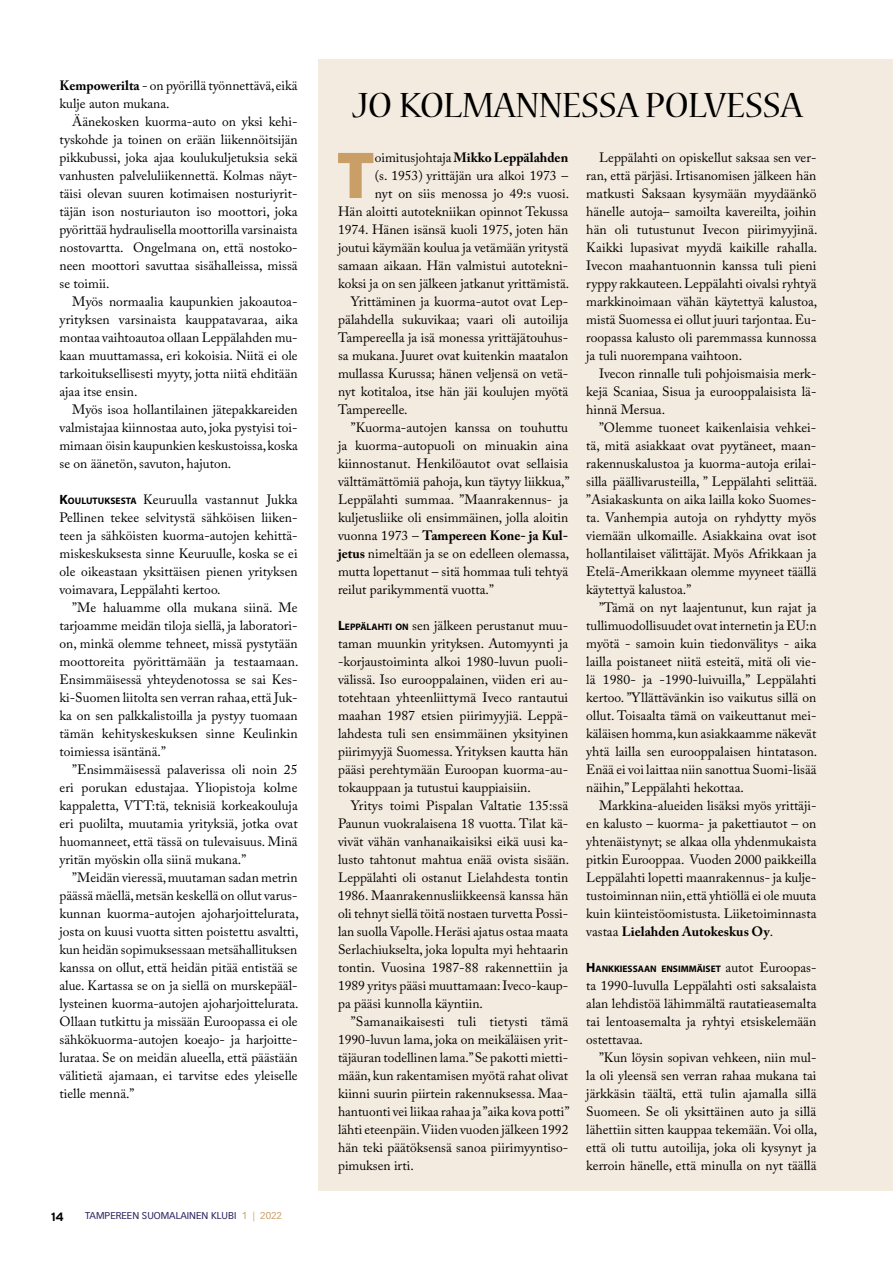
<style>
.page{position:relative;width:893px;height:1263px;background:#fff}
.page>*{position:absolute;margin:0;border:0;box-sizing:border-box;transform-origin:0 0}
.t1{font:900 66.9px "Myriad Pro";color:#ca9e67}
.t2{font:39px "Nueva Std";color:#000}
.t3{font:13.5px/18px "Adobe Caslon Pro";color:#000;text-align:justify}
.t4{font:700 13.5px "Adobe Caslon Pro";color:#000}
.t5{font:700 12px "Interstate";color:#000}
.t6{font:9.75px "Vectora LT Std";color:#29235c}
.t7{font:700 9.45px "Myriad Pro";color:#000}
.s1{font-weight:700}
.s2{font-family:"Myriad Pro";font-weight:700}
.s3{font-family:"Myriad Pro";font-weight:700;font-size:9.45px}
.s4{color:#ca9e67}
.s5{font-weight:400}
.s6{font-size:13.5px}
.s7{font-family:"Adobe Caslon Pro";font-weight:400;font-size:13.5px}
</style>
<div class="page">
<div style="left:319px;top:60px;width:574px;height:1131px;background:#f4ebe0"></div>
<p class="t3" style="left:60px;top:76px;width:240px"><span class="s1">Kempowerilta</span> - on pyörillä työnnettävä, eikä kulje auton mukana.</p>
<p class="t3" style="left:60px;top:112px;width:240px;text-indent:13px">Äänekosken kuorma-auto on yksi kehi&shy;tyskohde ja toinen on erään liikennöitsijän pikkubussi, joka ajaa koulukuljetuksia sekä vanhusten palveluliikennettä. Kolmas näyt&shy;täisi olevan suuren kotimaisen nosturiyrit&shy;täjän ison nosturiauton iso moottori, joka pyörittää hydraulisella moottorilla varsinaista nostovartta. Ongelmana on, että nostoko&shy;neen moottori savuttaa sisähalleissa, missä se toimii.</p>
<p class="t3" style="left:60px;top:292px;width:240px;text-indent:13px">Myös normaalia kaupunkien jakoautoa&shy;yrityksen varsinaista kauppatavaraa, aika montaa vaihtoautoa ollaan Leppälahden mu&shy;kaan muuttamassa, eri kokoisia. Niitä ei ole tarkoituksellisesti myyty, jotta niitä ehditään ajaa itse ensin.</p>
<p class="t3" style="left:60px;top:400px;width:240px;text-indent:13px">Myös isoa hollantilainen jätepakkareiden valmistajaa kiinnostaa auto, joka pystyisi toi&shy;mimaan öisin kaupunkien keskustoissa, koska se on äänetön, savuton, hajuton.</p>
<p class="t3" style="left:60px;top:490px;width:240px"><span class="s2">K</span><span class="s3">OULUTUKSESTA</span> Keuruulla vastannut Jukka Pellinen tekee selvitystä sähköisen liiken&shy;teen ja sähköisten kuorma-autojen kehittä&shy;miskeskuksesta sinne Keuruulle, koska se ei ole oikeastaan yksittäisen pienen yrityksen voimavara, Leppälahti kertoo.</p>
<p class="t3" style="left:60px;top:598px;width:241px;text-indent:13px">”Me haluamme olla mukana siinä. Me tarjoamme meidän tiloja siellä, ja laboratori&shy;on, minkä olemme tehneet, missä pystytään moottoreita pyörittämään ja testaamaan.<br>Ensimmäisessä yhteydenotossa se sai Kes&shy;ki-Suomen liitolta sen verran rahaa, että Juk&shy;ka on sen palkkalistoilla ja pystyy tuomaan tämän kehityskeskuksen sinne Keulinkin toimiessa isäntänä.”</p>
<p class="t3" style="left:60px;top:760px;width:240px;text-indent:13px">”Ensimmäisessä palaverissa oli noin 25 eri porukan edustajaa. Yliopistoja kolme kappaletta, VTT:tä, teknisiä korkeakouluja eri puolilta, muutamia yrityksiä, jotka ovat huomanneet, että tässä on tulevaisuus. Minä yritän myöskin olla siinä mukana.”</p>
<p class="t3" style="left:60px;top:868px;width:241px;text-indent:13px">”Meidän vieressä, muutaman sadan metrin päässä mäellä, metsän keskellä on ollut varus&shy;kunnan kuorma-autojen ajoharjoittelurata, josta on kuusi vuotta sitten poistettu asvaltti, kun heidän sopimuksessaan metsähallituksen kanssa on ollut, että heidän pitää entistää se alue. Kartassa se on ja siellä on murskepääl&shy;lysteinen kuorma-autojen ajoharjoittelurata.<br>Ollaan tutkittu ja missään Euroopassa ei ole sähkökuorma-autojen koeajo- ja harjoitte&shy;lurataa. Se on meidän alueella, että päästään välitietä ajamaan, ei tarvitse edes yleiselle tielle mennä.”</p>
<p class="t5" style="left:51px;top:1210px;width:14px">14</p>
<p class="t6" style="left:85px;top:1210px;width:198px">TAMPEREEN SUOMALAINEN KLUBI <span class="s4">1 | 2022</span></p>
<h2 class="t2" style="left:353px;top:87px;width:452px">JO KOLMANNESSA POLVESSA</h2>
<h1 class="t1" style="left:337px;top:131px;width:40px">T</h1>
<p class="t4" style="left:375px;top:149px;width:195px"><span class="s5">oimitusjohtaja</span>Mikko Leppälahden</p>
<p class="t3" style="left:375px;top:166px;width:195px">(s. 1953) yrittäjän ura alkoi 1973 –</p>
<p class="t3" style="left:375px;top:184px;width:196px">nyt on siis menossa jo 49:s vuosi.</p>
<p class="t3" style="left:338px;top:202px;width:232px">Hän aloitti autotekniikan opinnot Tekussa</p>
<p class="t3" style="left:338px;top:220px;width:232px">1974. Hänen isänsä kuoli 1975, joten hän</p>
<p class="t3" style="left:338px;top:238px;width:232px">joutui käymään koulua ja vetämään yritystä</p>
<p class="t3" style="left:338px;top:256px;width:232px">samaan aikaan. Hän valmistui autotekni-</p>
<p class="t3" style="left:338px;top:274px;width:233px">koksi ja on sen jälkeen jatkanut yrittämistä.</p>
<p class="t3" style="left:351px;top:292px;width:219px">Yrittäminen ja kuorma-autot ovat Lep-</p>
<p class="t3" style="left:338px;top:310px;width:232px">pälahdella sukuvikaa; vaari oli autoilija</p>
<p class="t3" style="left:338px;top:328px;width:232px">Tampereella ja isä monessa yrittäjätouhus-</p>
<p class="t3" style="left:338px;top:346px;width:232px">sa mukana. Juuret ovat kuitenkin maatalon</p>
<p class="t3" style="left:338px;top:364px;width:232px">mullassa Kurussa; hänen veljensä on vetä-</p>
<p class="t3" style="left:338px;top:382px;width:232px">nyt kotitaloa, itse hän jäi koulujen myötä</p>
<p class="t3" style="left:338px;top:400px;width:71px">Tampereelle.</p>
<p class="t3" style="left:351px;top:418px;width:219px">”Kuorma-autojen kanssa on touhuttu</p>
<p class="t3" style="left:338px;top:436px;width:232px">ja kuorma-autopuoli on minuakin aina</p>
<p class="t3" style="left:338px;top:454px;width:232px">kiinnostanut. Henkilöautot ovat sellaisia</p>
<p class="t3" style="left:338px;top:472px;width:233px">välttämättömiä pahoja, kun täytyy liikkua,”</p>
<p class="t3" style="left:338px;top:490px;width:232px">Leppälahti summaa. ”Maanrakennus- ja</p>
<p class="t3" style="left:338px;top:508px;width:232px">kuljetusliike oli ensimmäinen, jolla aloitin</p>
<p class="t4" style="left:338px;top:527px;width:232px"><span class="s5">vuonna 1973 –</span> Tampereen Kone- ja Kul-</p>
<p class="t3" style="left:338px;top:544px;width:233px"><span class="s1">jetus</span> nimeltään ja se on edelleen olemassa,</p>
<p class="t3" style="left:338px;top:562px;width:232px">mutta lopettanut – sitä hommaa tuli tehtyä</p>
<p class="t3" style="left:338px;top:580px;width:157px">reilut parikymmentä vuotta.”</p>
<p class="t3" style="left:338px;top:616px;width:232px"><span class="s2">L</span><span class="s3">EPPÄLAHTI ON</span> sen jälkeen perustanut muu&shy;taman muunkin yrityksen. Automyynti ja -korjaustoiminta alkoi 1980-luvun puoli&shy;välissä. Iso eurooppalainen, viiden eri au&shy;totehtaan yhteenliittymä Iveco rantautui maahan 1987 etsien piirimyyjiä. Leppä&shy;lahdesta tuli sen ensimmäinen yksityinen piirimyyjä Suomessa. Yrityksen kautta hän pääsi perehtymään Euroopan kuorma-au&shy;tokauppaan ja tutustui kauppiaisiin.</p>
<p class="t3" style="left:338px;top:796px;width:233px;text-indent:13px">Yritys toimi Pispalan Valtatie 135:ssä Paunun vuokralaisena 18 vuotta. Tilat kä&shy;vivät vähän vanhanaikaisiksi eikä uusi ka&shy;lusto tahtonut mahtua enää ovista sisään.<br>Leppälahti oli ostanut Lielahdesta tontin 1986. Maanrakennusliikkeensä kanssa hän oli tehnyt siellä töitä nostaen turvetta Possi&shy;lan suolla Vapolle. Heräsi ajatus ostaa maata Serlachiukselta, joka lopulta myi hehtaarin tontin. Vuosina 1987-88 rakennettiin ja 1989 yritys pääsi muuttamaan: Iveco-kaup&shy;pa pääsi kunnolla käyntiin.</p>
<p class="t3" style="left:338px;top:1012px;width:233px;text-indent:13px">”Samanaikaisesti tuli tietysti tämä 1990-luvun lama, joka on meikäläisen yrit&shy;täjäuran todellinen lama.” Se pakotti mietti&shy;mään, kun rakentamisen myötä rahat olivat kiinni suurin piirtein rakennuksessa. Maa&shy;hantuonti vei liikaa rahaa ja ”aika kova potti” lähti eteenpäin. Viiden vuoden jälkeen 1992 hän teki päätöksensä sanoa piirimyyntiso&shy;pimuksen irti.</p>
<p class="t3" style="left:586px;top:148px;width:233px;text-indent:13px">Leppälahti on opiskellut saksaa sen ver&shy;ran, että pärjäsi. Irtisanomisen jälkeen hän matkusti Saksaan kysymään myydäänkö hänelle autoja– samoilta kavereilta, joihin hän oli tutustunut Ivecon piirimyyjinä.<br>Kaikki lupasivat myydä kaikille rahalla.<br>Ivecon maahantuonnin kanssa tuli pieni ryppy rakkauteen. Leppälahti oivalsi ryhtyä markkinoimaan vähän käytettyä kalustoa, mistä Suomessa ei ollut juuri tarjontaa. Eu&shy;roopassa kalusto oli paremmassa kunnossa ja tuli nuorempana vaihtoon.</p>
<p class="t3" style="left:586px;top:364px;width:232px;text-indent:13px">Ivecon rinnalle tuli pohjoismaisia merk&shy;kejä Scaniaa, Sisua ja eurooppalaisista lä&shy;hinnä Mersua.</p>
<p class="t3" style="left:586px;top:418px;width:233px;text-indent:13px">”Olemme tuoneet kaikenlaisia vehkei&shy;tä, mitä asiakkaat ovat pyytäneet, maan&shy;rakennuskalustoa ja kuorma-autoja erilai&shy;silla päällivarusteilla, ” Leppälahti selittää. ”Asiakaskunta on aika lailla koko Suomes&shy;ta. Vanhempia autoja on ryhdytty myös viemään ulkomaille. Asiakkaina ovat isot hollantilaiset välittäjät. Myös Afrikkaan ja Etelä-Amerikkaan olemme myyneet täällä käytettyä kalustoa.”</p>
<p class="t3" style="left:586px;top:598px;width:233px;text-indent:13px">”Tämä on nyt laajentunut, kun rajat ja tullimuodollisuudet ovat internetin ja EU:n myötä - samoin kuin tiedonvälitys - aika lailla poistaneet niitä esteitä, mitä oli vie&shy;lä 1980- ja -1990-luivuilla,” Leppälahti kertoo. ”Yllättävänkin iso vaikutus sillä on ollut. Toisaalta tämä on vaikeuttanut mei&shy;käläisen homma, kun asiakkaamme näkevät yhtä lailla sen eurooppalaisen hintatason.<br>Enää ei voi laittaa niin sanottua Suomi-lisää näihin,” Leppälahti hekottaa.</p>
<p class="t3" style="left:586px;top:796px;width:232px;text-indent:13px">Markkina-alueiden lisäksi myös yrittäji&shy;en kalusto – kuorma- ja pakettiautot – on yhtenäistynyt; se alkaa olla yhdenmukaista pitkin Eurooppaa. Vuoden 2000 paikkeilla Leppälahti lopetti maanrakennus- ja kulje&shy;tustoiminnan niin, että yhtiöllä ei ole muuta kuin kiinteistöomistusta. Liiketoiminnasta vastaa <span class="s1">Lielahden Autokeskus Oy</span>.</p>
<p class="t7" style="left:586px;top:963px;width:232px"><span class="s6">H</span> ANKKIESSAAN ENSIMMÄISET <span class="s7">autot Euroopas-</span></p>
<p class="t3" style="left:586px;top:976px;width:232px">ta 1990-luvulla Leppälahti osti saksalaista alan lehdistöä lähimmältä rautatieasemalta tai lentoasemalta ja ryhtyi etsiskelemään ostettavaa.</p>
<p class="t3" style="left:586px;top:1048px;width:233px;text-indent:13px">”Kun löysin sopivan vehkeen, niin mul&shy;la oli yleensä sen verran rahaa mukana tai järkkäsin täältä, että tulin ajamalla sillä Suomeen. Se oli yksittäinen auto ja sillä lähettiin sitten kauppaa tekemään. Voi olla, että oli tuttu autoilija, joka oli kysynyt ja kerroin hänelle, että minulla on nyt täällä</p>
</div>
